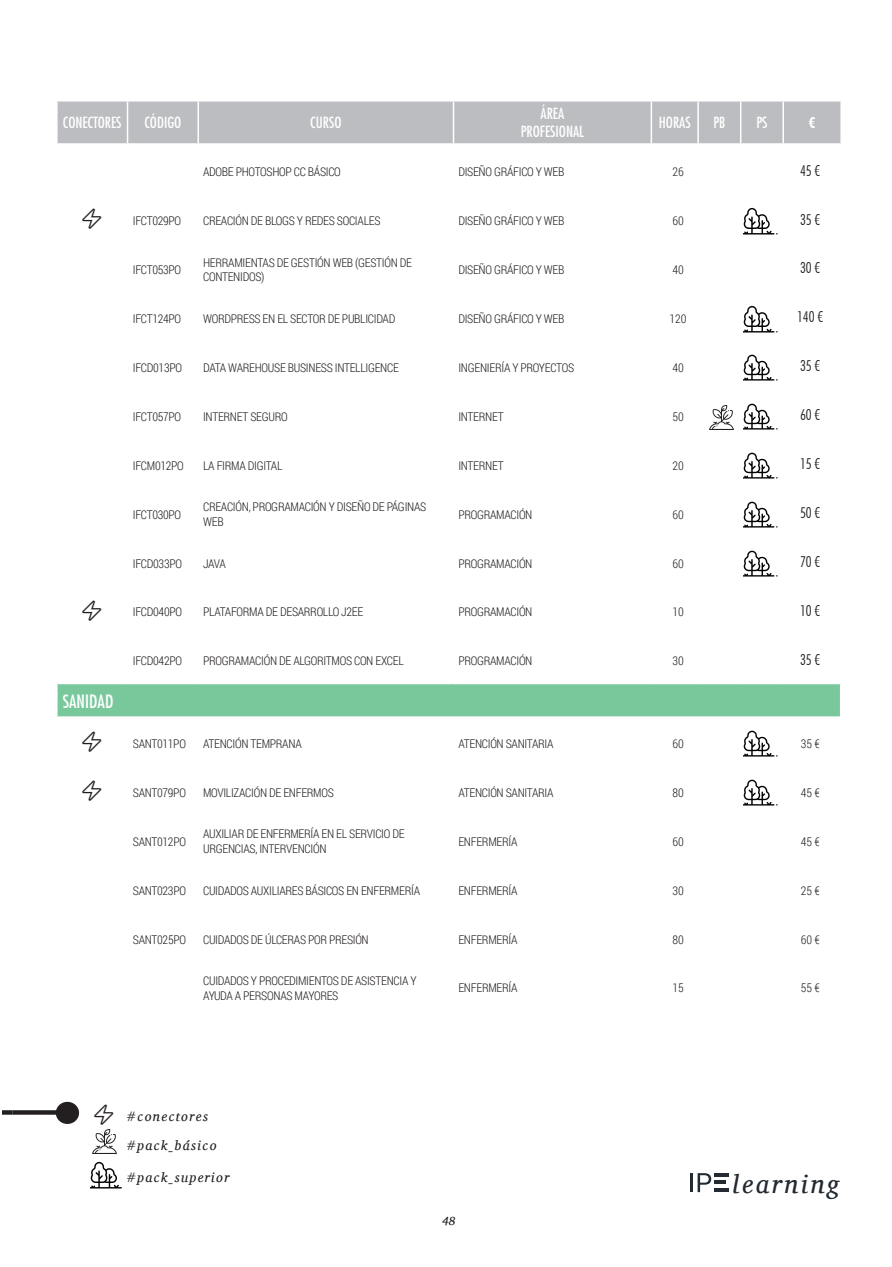
<style>
.page{position:relative;width:892px;height:1267px;background:#fff}
.page>*{position:absolute;margin:0;border:0;box-sizing:border-box;transform-origin:0 0}
.t1{font:italic 26.1px "Charis SIL";letter-spacing:.1em;color:#222930}
.t2{font:500 condensed 18px "Futura";color:#fff}
.t3{font:condensed 15px/18px "Futura";color:#fff;text-align:center}
.t4{font:300 condensed 15px "Futura BT";color:#231f20}
.t5{font:700 condensed 15px "Futura BT";color:#fff}
.t6{font:italic 13.5px "Charis SIL";letter-spacing:.1em;color:#231f20}
.t7{font:300 12px/14.4px "Roboto Condensed";letter-spacing:-.025em;color:#231f20}
.t8{font:italic 12px "Charis SIL";color:#231f20}
</style>
<div class="page">
<hr style="left:714px;top:1173px;width:14px;height:3px;background:#232a31">
<hr style="left:714px;top:1180px;width:12px;height:4px;background:#232a31">
<hr style="left:714px;top:1188px;width:14px;height:4px;background:#232a31">
<hr style="left:690px;top:1173px;width:3px;height:19px;background:#232a31">
<svg style="left:697px;top:1173px;width:14px;height:19px"></svg>
<div style="left:58px;top:102px;width:782px;height:41px;background:#bcbdc0"></div>
<hr style="left:197px;top:102px;width:2px;height:41px;background:#fff">
<hr style="left:453px;top:102px;width:1px;height:41px;background:#fff">
<hr style="left:650px;top:102px;width:2px;height:41px;background:#fff">
<hr style="left:697px;top:102px;width:2px;height:41px;background:#fff">
<hr style="left:740px;top:102px;width:1px;height:41px;background:#fff">
<hr style="left:782px;top:102px;width:2px;height:41px;background:#fff">
<hr style="left:127px;top:102px;width:1px;height:41px;background:#fff">
<img style="left:92px;top:1129px;width:24px;height:24px">
<img style="left:90px;top:1161px;width:31px;height:28px">
<div style="left:56px;top:1101px;width:23px;height:23px;background:#231f20;border-radius:50%"></div>
<svg style="left:2px;top:1110px;width:11px;height:4px"></svg>
<svg style="left:13px;top:1110px;width:43px;height:4px"></svg>
<div style="left:57px;top:683px;width:783px;height:34px;background:#79c89c"></div>
<hr style="left:58px;top:683px;width:69px;height:1px;background:#fff">
<hr style="left:127px;top:683px;width:70px;height:1px;background:#fff">
<hr style="left:197px;top:683px;width:255px;height:1px;background:#fff">
<hr style="left:452px;top:683px;width:203px;height:1px;background:#fff">
<hr style="left:655px;top:683px;width:46px;height:1px;background:#fff">
<hr style="left:701px;top:683px;width:40px;height:1px;background:#fff">
<hr style="left:741px;top:683px;width:38px;height:1px;background:#fff">
<hr style="left:779px;top:683px;width:60px;height:1px;background:#fff">
<hr style="left:58px;top:716px;width:69px;height:2px;background:#fff">
<hr style="left:127px;top:716px;width:70px;height:2px;background:#fff">
<hr style="left:197px;top:716px;width:255px;height:2px;background:#fff">
<hr style="left:452px;top:716px;width:203px;height:2px;background:#fff">
<hr style="left:655px;top:716px;width:46px;height:2px;background:#fff">
<hr style="left:701px;top:716px;width:40px;height:2px;background:#fff">
<hr style="left:741px;top:716px;width:38px;height:2px;background:#fff">
<hr style="left:779px;top:716px;width:60px;height:2px;background:#fff">
<hr style="left:56px;top:683px;width:2px;height:34px;background:#fff">
<hr style="left:839px;top:683px;width:2px;height:34px;background:#fff">
<img style="left:743px;top:207px;width:34px;height:28px">
<img style="left:743px;top:305px;width:34px;height:28px">
<img style="left:743px;top:354px;width:34px;height:27px">
<img style="left:709px;top:405px;width:24px;height:25px">
<img style="left:743px;top:403px;width:34px;height:27px">
<img style="left:743px;top:452px;width:34px;height:27px">
<img style="left:743px;top:501px;width:34px;height:27px">
<img style="left:743px;top:550px;width:34px;height:27px">
<img style="left:743px;top:730px;width:34px;height:27px">
<img style="left:743px;top:779px;width:34px;height:27px">
<p class="t3" style="left:63px;top:113px;width:60px">CONECTORES</p>
<p class="t3" style="left:144px;top:113px;width:39px">CÓDIGO</p>
<p class="t3" style="left:310px;top:113px;width:33px">CURSO</p>
<p class="t3" style="left:520px;top:104px;width:65px">ÁREA<br>PROFESIONAL</p>
<p class="t3" style="left:658px;top:113px;width:33px">HORAS</p>
<p class="t3" style="left:713px;top:113px;width:14px">PB</p>
<p class="t3" style="left:756px;top:113px;width:13px">PS</p>
<p class="t5" style="left:808px;top:113px;width:8px">€</p>
<p class="t7" style="left:203px;top:164px;width:139px">ADOBE PHOTOSHOP CC BÁSICO</p>
<p class="t7" style="left:458px;top:164px;width:108px">DISEÑO GRÁFICO Y WEB</p>
<p class="t7" style="left:672px;top:164px;width:13px">26</p>
<p class="t4" style="left:800px;top:161px;width:22px">45 €</p>
<p class="t7" style="left:133px;top:213px;width:50px">IFCT029PO</p>
<p class="t7" style="left:203px;top:213px;width:179px">CREACIÓN DE BLOGS Y REDES SOCIALES</p>
<p class="t7" style="left:458px;top:213px;width:108px">DISEÑO GRÁFICO Y WEB</p>
<p class="t7" style="left:672px;top:213px;width:13px">60</p>
<p class="t4" style="left:800px;top:210px;width:22px">35 €</p>
<p class="t7" style="left:133px;top:262px;width:50px">IFCT053PO</p>
<p class="t7" style="left:203px;top:255px;width:210px">HERRAMIENTAS DE GESTIÓN WEB (GESTIÓN DE<br>CONTENIDOS)</p>
<p class="t7" style="left:458px;top:262px;width:108px">DISEÑO GRÁFICO Y WEB</p>
<p class="t7" style="left:672px;top:262px;width:13px">40</p>
<p class="t4" style="left:800px;top:259px;width:22px">30 €</p>
<p class="t7" style="left:133px;top:311px;width:50px">IFCT124PO</p>
<p class="t7" style="left:203px;top:311px;width:194px">WORDPRESS EN EL SECTOR DE PUBLICIDAD</p>
<p class="t7" style="left:458px;top:311px;width:108px">DISEÑO GRÁFICO Y WEB</p>
<p class="t7" style="left:669px;top:311px;width:19px">120</p>
<p class="t4" style="left:797px;top:308px;width:28px">140 €</p>
<p class="t7" style="left:133px;top:360px;width:51px">IFCD013PO</p>
<p class="t7" style="left:203px;top:360px;width:197px">DATA WAREHOUSE BUSINESS INTELLIGENCE</p>
<p class="t7" style="left:458px;top:360px;width:117px">INGENIERÍA Y PROYECTOS</p>
<p class="t7" style="left:672px;top:360px;width:13px">40</p>
<p class="t4" style="left:800px;top:357px;width:22px">35 €</p>
<p class="t7" style="left:133px;top:409px;width:50px">IFCT057PO</p>
<p class="t7" style="left:203px;top:409px;width:86px">INTERNET SEGURO</p>
<p class="t7" style="left:458px;top:409px;width:47px">INTERNET</p>
<p class="t7" style="left:672px;top:409px;width:13px">50</p>
<p class="t4" style="left:800px;top:406px;width:22px">60 €</p>
<p class="t7" style="left:133px;top:458px;width:52px">IFCM012PO</p>
<p class="t7" style="left:203px;top:458px;width:81px">LA FIRMA DIGITAL</p>
<p class="t7" style="left:458px;top:458px;width:47px">INTERNET</p>
<p class="t7" style="left:672px;top:458px;width:13px">20</p>
<p class="t4" style="left:800px;top:454px;width:22px">15 €</p>
<p class="t7" style="left:133px;top:507px;width:50px">IFCT030PO</p>
<p class="t7" style="left:203px;top:499px;width:225px">CREACIÓN, PROGRAMACIÓN Y DISEÑO DE PÁGINAS<br>WEB</p>
<p class="t7" style="left:458px;top:507px;width:76px">PROGRAMACIÓN</p>
<p class="t7" style="left:672px;top:507px;width:13px">60</p>
<p class="t4" style="left:800px;top:503px;width:22px">50 €</p>
<p class="t7" style="left:133px;top:555px;width:51px">IFCD033PO</p>
<p class="t7" style="left:203px;top:555px;width:24px">JAVA</p>
<p class="t7" style="left:458px;top:555px;width:76px">PROGRAMACIÓN</p>
<p class="t7" style="left:672px;top:555px;width:13px">60</p>
<p class="t4" style="left:800px;top:552px;width:22px">70 €</p>
<p class="t7" style="left:133px;top:604px;width:51px">IFCD040PO</p>
<p class="t7" style="left:203px;top:604px;width:162px">PLATAFORMA DE DESARROLLO J2EE</p>
<p class="t7" style="left:458px;top:604px;width:76px">PROGRAMACIÓN</p>
<p class="t7" style="left:672px;top:604px;width:13px">10</p>
<p class="t4" style="left:800px;top:601px;width:22px">10 €</p>
<h2 class="t2" style="left:63px;top:690px;width:52px">SANIDAD</h2>
<p class="t7" style="left:133px;top:653px;width:51px">IFCD042PO</p>
<p class="t7" style="left:203px;top:653px;width:202px">PROGRAMACIÓN DE ALGORITMOS CON EXCEL</p>
<p class="t7" style="left:458px;top:653px;width:76px">PROGRAMACIÓN</p>
<p class="t7" style="left:672px;top:653px;width:13px">30</p>
<p class="t4" style="left:800px;top:650px;width:22px">35 €</p>
<p class="t7" style="left:133px;top:736px;width:55px">SANT011PO</p>
<p class="t7" style="left:203px;top:736px;width:100px">ATENCIÓN TEMPRANA</p>
<p class="t7" style="left:458px;top:736px;width:97px">ATENCIÓN SANITARIA</p>
<p class="t7" style="left:672px;top:736px;width:13px">60</p>
<p class="t7" style="left:800px;top:736px;width:21px">35 €</p>
<p class="t7" style="left:133px;top:785px;width:55px">SANT079PO</p>
<p class="t7" style="left:203px;top:785px;width:132px">MOVILIZACIÓN DE ENFERMOS</p>
<p class="t7" style="left:458px;top:785px;width:97px">ATENCIÓN SANITARIA</p>
<p class="t7" style="left:672px;top:785px;width:13px">80</p>
<p class="t7" style="left:800px;top:785px;width:21px">45 €</p>
<p class="t7" style="left:133px;top:834px;width:55px">SANT012PO</p>
<p class="t7" style="left:203px;top:826px;width:203px">AUXILIAR DE ENFERMERÍA EN EL SERVICIO DE<br>URGENCIAS, INTERVENCIÓN</p>
<p class="t7" style="left:458px;top:834px;width:61px">ENFERMERÍA</p>
<p class="t7" style="left:672px;top:834px;width:13px">60</p>
<p class="t7" style="left:800px;top:834px;width:21px">45 €</p>
<p class="t7" style="left:133px;top:882px;width:55px">SANT023PO</p>
<p class="t7" style="left:203px;top:882px;width:218px">CUIDADOS AUXILIARES BÁSICOS EN ENFERMERÍA</p>
<p class="t7" style="left:458px;top:882px;width:61px">ENFERMERÍA</p>
<p class="t7" style="left:672px;top:882px;width:13px">30</p>
<p class="t7" style="left:800px;top:882px;width:21px">25 €</p>
<p class="t7" style="left:133px;top:931px;width:55px">SANT025PO</p>
<p class="t7" style="left:203px;top:931px;width:167px">CUIDADOS DE ÚLCERAS POR PRESIÓN</p>
<p class="t7" style="left:458px;top:931px;width:61px">ENFERMERÍA</p>
<p class="t7" style="left:672px;top:931px;width:13px">80</p>
<p class="t7" style="left:800px;top:931px;width:21px">60 €</p>
<p class="t7" style="left:203px;top:973px;width:215px">CUIDADOS Y PROCEDIMIENTOS DE ASISTENCIA Y<br>AYUDA A PERSONAS MAYORES</p>
<p class="t7" style="left:458px;top:980px;width:61px">ENFERMERÍA</p>
<p class="t7" style="left:672px;top:980px;width:13px">15</p>
<p class="t7" style="left:800px;top:980px;width:21px">55 €</p>
<p class="t6" style="left:126px;top:1108px;width:83px">#conectores</p>
<p class="t6" style="left:126px;top:1137px;width:92px">#pack_básico</p>
<p class="t6" style="left:126px;top:1169px;width:105px">#pack_superior</p>
<p class="t8" style="left:442px;top:1213px;width:15px">48</p>
<h1 class="t1" style="left:732px;top:1168px;width:108px">learning</h1>
</div>
